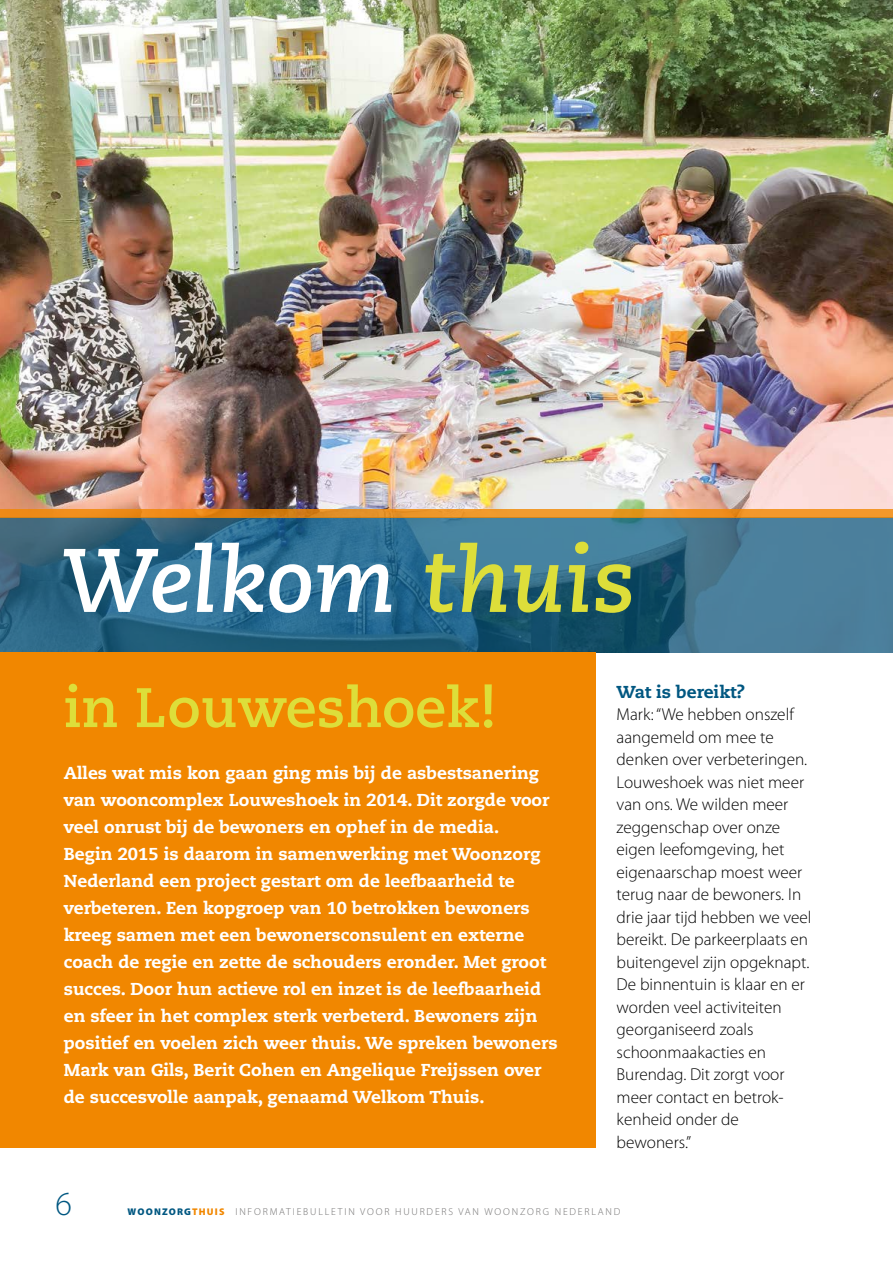
<style>
.page{position:relative;width:893px;height:1263px;background:#fff}
.page>*{position:absolute;margin:0;border:0;box-sizing:border-box;transform-origin:0 0}
.t1{font:90px "Caecilia Bold Italic Os F";color:#fff}
.t2{font:55.5px "Caecilia Bold Os F";color:#ddde3a}
.t3{font:300 33.75px "Myriad Pro";color:#005781}
.t4{font:800 17.25px/27px "Caecilia";color:#fff}
.t5{font:300 17.25px/22.5px "Myriad Pro";color:#000}
.t6{font:800 17.25px "Caecilia";color:#005781}
.t7{font:300 10.2px "Myriad Pro";letter-spacing:.18em;color:#706f6f}
.s1{color:#ddde3a}
.s2{font-weight:900;font-size:9.75px;color:#005781}
.s3{font-weight:900;font-size:9.75px;color:#f18700}
</style>
<div class="page">
<img style="left:0;top:0;width:893px;height:509px">
<svg style="left:0;top:518px;width:893px;height:135px;background:#316c8a"></svg>
<div style="left:0;top:652px;width:595px;height:496px;background:#f18700"></div>
<svg style="left:0;top:509px;width:893px;height:9px;background:#e68e21"></svg>
<h1 class="t1" style="left:62px;top:528px;width:575px">Welkom <span class="s1">thuis</span></h1>
<h2 class="t2" style="left:64px;top:675px;width:434px">in Louweshoek!</h2>
<p class="t4" style="left:64px;top:759px;width:495px">Alles wat mis kon gaan ging mis bij de asbestsanering van wooncomplex Louweshoek in 2014. Dit zorgde voor veel onrust bij de bewoners en ophef in de media.<br>Begin 2015 is daarom in samenwerking met Woonzorg Nederland een project gestart om de leefbaarheid te verbeteren. Een kopgroep van 10 betrokken bewoners kreeg samen met een bewonersconsulent en externe coach de regie en zette de schouders eronder. Met groot succes. Door hun actieve rol en inzet is de leefbaarheid en sfeer in het complex sterk verbeterd. Bewoners zijn positief en voelen zich weer thuis. We spreken bewoners Mark van Gils, Berit Cohen en Angelique Freijssen over de succesvolle aanpak, genaamd Welkom Thuis.</p>
<p class="t6" style="left:617px;top:681px;width:130px">Wat is bereikt?</p>
<p class="t5" style="left:617px;top:703px;width:196px">Mark: “We hebben onszelf aangemeld om mee te denken over verbeteringen.<br>Louweshoek was niet meer van ons. We wilden meer zeggenschap over onze eigen leefomgeving, het eigenaarschap moest weer terug naar de bewoners. In drie jaar tijd hebben we veel bereikt. De parkeerplaats en buitengevel zijn opgeknapt.<br>De binnentuin is klaar en er worden veel activiteiten georganiseerd zoals schoonmaakacties en<br>Burendag. Dit zorgt voor meer contact en betrok&shy;kenheid onder de bewoners.”</p>
<h3 class="t3" style="left:56px;top:1183px;width:18px">6</h3>
<p class="t7" style="left:128px;top:1205px;width:494px"><span class="s2">WOONZORG</span><span class="s3">THUIS</span> INFORMATIEBULLETIN VOOR HUURDERS VAN WOONZORG NEDERLAND</p>
</div>
